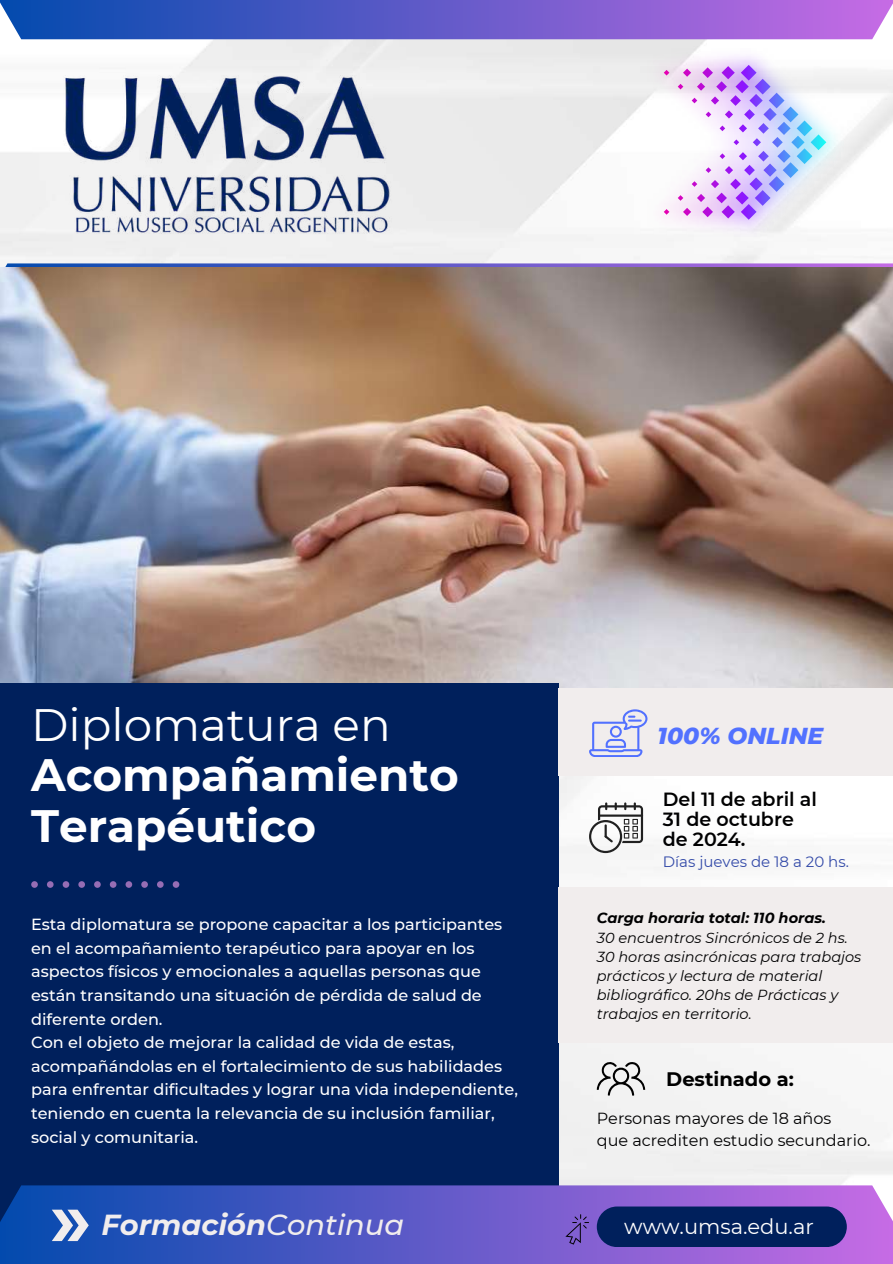
<style>
.page{position:relative;width:893px;height:1264px;background:#fff}
.page>*{position:absolute;margin:0;border:0;box-sizing:border-box;transform-origin:0 0}
.t1{font:700 45.3px/50.7px "Montserrat";color:#fff}
.t2{font:45.3px "Montserrat";color:#fff}
.t3{font:italic 700 28.95px "Montserrat";color:#f1eded}
.t4{font:italic 800 23.55px "Montserrat";color:#5271ff}
.t5{font:21px "Montserrat";color:#fff}
.t6{font:700 19.5px "Montserrat";color:#000}
.t7{font:600 19.05px/20.2px "Montserrat";color:#000001}
.t8{font:500 16.05px/23.7px "Montserrat";color:#fff}
.t9{font:16.05px/21.3px "Montserrat";color:#000001}
.t10{font:15px "Montserrat";color:#334aa8}
.t11{font:italic 14.55px/19.2px "Montserrat";color:#000001}
.t12{font:italic 700 14.55px "Montserrat";color:#000001}
.s1{font-weight:500}
</style>
<div class="page">
<img style="left:0;top:39px;width:892px;height:1146px">
<svg style="left:0;top:263px;width:892px;height:5px"></svg>
<img style="left:0;top:268px;width:892px;height:420px">
<div style="left:0;top:683px;width:558px;height:540px;background:#00205c"></div>
<div style="left:558px;top:688px;width:334px;height:88px;background:#f1eded"></div>
<div style="left:558px;top:887px;width:334px;height:156px;background:#f1eded"></div>
<div style="left:0;top:1185px;width:892px;height:78px;background:linear-gradient(to right,#0248ac,#c76ee5)"></div>
<div style="left:0;top:0;width:892px;height:39px;background:linear-gradient(to right,#0b4eb0,#c46de4)"></div>
<img style="left:51px;top:63px;width:352px;height:181px">
<svg style="left:52px;top:1209px;width:37px;height:31px"></svg>
<svg style="left:566px;top:1214px;width:23px;height:30px"></svg>
<div style="left:596px;top:1206px;width:250px;height:40px;background:#00205c;border-radius:20px"></div>
<svg style="left:589px;top:709px;width:58px;height:47px"></svg>
<svg style="left:589px;top:802px;width:54px;height:51px"></svg>
<svg style="left:596px;top:1060px;width:49px;height:35px"></svg>
<svg style="left:173px;top:881px;width:6px;height:6px"></svg>
<div style="left:157px;top:881px;width:7px;height:6px;background:#966db4;border-radius:50%"></div>
<div style="left:141px;top:881px;width:7px;height:6px;background:#966db4;border-radius:50%"></div>
<div style="left:125px;top:881px;width:7px;height:6px;background:#966db4;border-radius:50%"></div>
<svg style="left:110px;top:881px;width:6px;height:6px"></svg>
<div style="left:94px;top:881px;width:7px;height:6px;background:#966db4;border-radius:50%"></div>
<div style="left:78px;top:881px;width:7px;height:6px;background:#966db4;border-radius:50%"></div>
<svg style="left:63px;top:881px;width:6px;height:6px"></svg>
<div style="left:47px;top:881px;width:7px;height:6px;background:#966db4;border-radius:50%"></div>
<div style="left:31px;top:881px;width:7px;height:6px;background:#966db4;border-radius:50%"></div>
<img style="left:647px;top:48px;width:195px;height:188px">
<svg style="left:663px;top:65px;width:163px;height:155px"></svg>
<h1 class="t2" style="left:31px;top:697px;width:361px">Diplomatura en</h1>
<h1 class="t1" style="left:31px;top:749px;width:429px">Acompañamiento<br>Terapéutico</h1>
<p class="t8" style="left:31px;top:912px;width:488px">Esta diplomatura se propone capacitar a los participantes en el acompañamiento terapéutico para apoyar en los aspectos físicos y emocionales a aquellas personas que están transitando una situación de pérdida de salud de diferente orden.<br>Con el objeto de mejorar la calidad de vida de estas, acompañándolas en el fortalecimiento de sus habilidades para enfrentar dificultades y lograr una vida independiente, teniendo en cuenta la relevancia de su inclusión familiar, social y comunitaria.</p>
<h3 class="t4" style="left:657px;top:721px;width:167px">100% ONLINE</h3>
<p class="t7" style="left:662px;top:788px;width:156px">Del 11 de abril al<br>31 de octubre de 2024.</p>
<p class="t10" style="left:662px;top:852px;width:188px">Días jueves de 18 a 20 hs.</p>
<p class="t12" style="left:596px;top:909px;width:231px">Carga horaria total: 110 horas.</p>
<p class="t11" style="left:596px;top:927px;width:266px">30 encuentros Sincrónicos de 2 hs.<br>30 horas asincrónicas para trabajos prácticos y lectura de material bibliográfico. 20hs de Prácticas y trabajos en territorio.</p>
<p class="t6" style="left:666px;top:1067px;width:129px">Destinado a:</p>
<p class="t9" style="left:596px;top:1107px;width:275px">Personas mayores de 18 años<br>que acrediten estudio secundario.</p>
<h2 class="t3" style="left:101px;top:1207px;width:304px">Formación<span class="s1">Continua</span></h2>
<h3 class="t5" style="left:624px;top:1213px;width:191px">www.umsa.edu.ar</h3>
</div>
